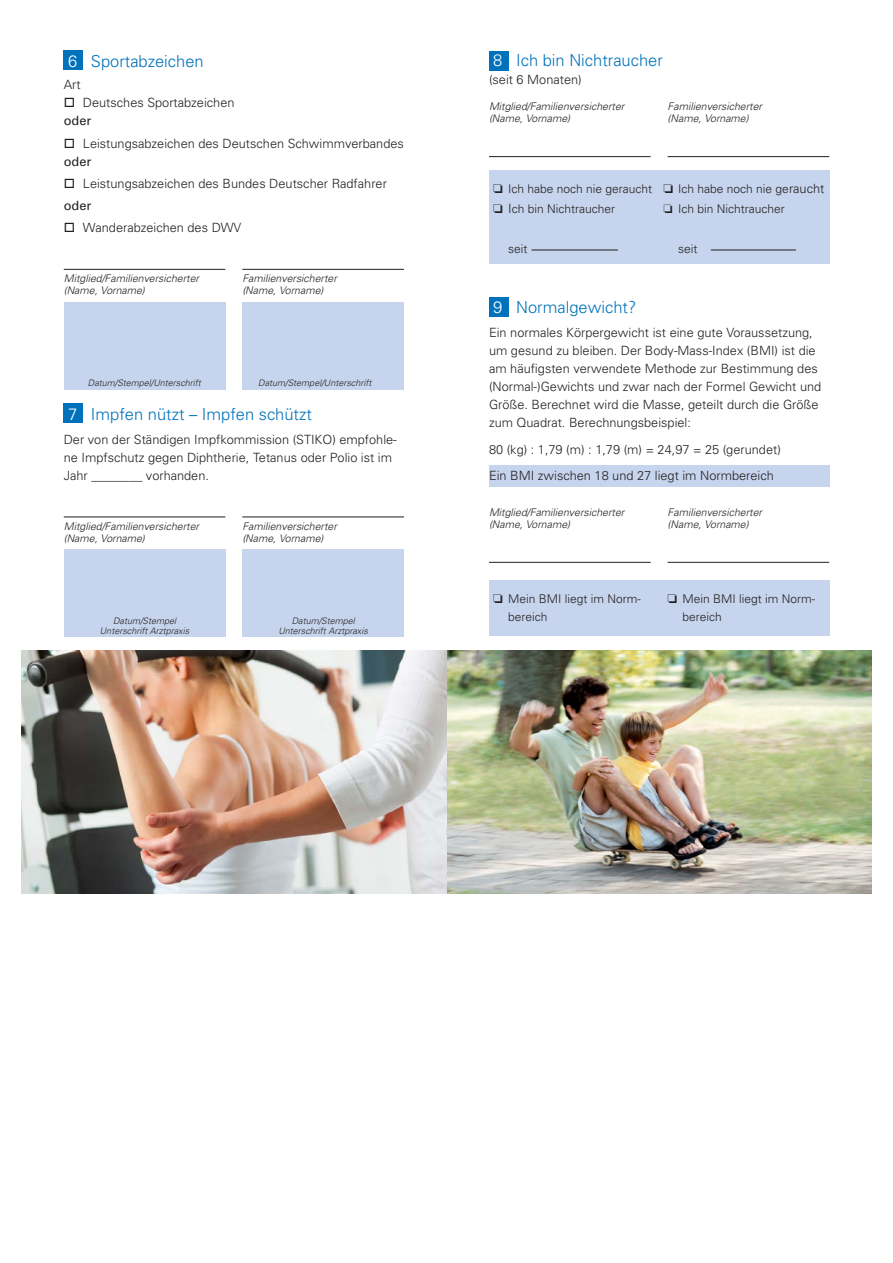
<style>
.page{position:relative;width:893px;height:1263px;background:#fff}
.page>*{position:absolute;margin:0;border:0;box-sizing:border-box;transform-origin:0 0}
.Subhead_grau{font:300 16.5px "Univers";color:#0072bc}
.Mengentext{font:300 16.5px "Univers";color:#0072bc}
.Subhead{font:300 16.5px "Univers";color:#0072bc}
.Mengentext-2{font:300 12.75px/18px "Univers";color:#231f20}
.Mengentext-3{font:12.75px "Univers";color:#231f20}
.Mengentext-4{font:300 12px "Univers";color:#231f20}
.Mengentext_fett{font:italic 300 10.5px/12px "Univers";color:#231f20}
.Mengentext_fett-2{font:italic 300 9px/10.5px "Univers";color:#231f20;text-align:center}
.s1{color:#fff}
.s2{font-weight:400}
.s3{font-size:12.75px}
</style>
<div class="page">
<div style="left:489px;top:170px;width:340px;height:94px;background:#c6d5ed"></div>
<div style="left:489px;top:580px;width:340px;height:55px;background:#c6d5ed"></div>
<div style="left:489px;top:51px;width:19px;height:19px;background:#0072bc"></div>
<div style="left:489px;top:298px;width:19px;height:19px;background:#0072bc"></div>
<hr style="left:531px;top:250px;width:87px;height:1px;background:#231f20">
<hr style="left:711px;top:250px;width:85px;height:1px;background:#231f20">
<div style="left:489px;top:465px;width:340px;height:21px;background:#c6d5ed"></div>
<hr style="left:489px;top:156px;width:162px;height:1px;background:#231f20">
<hr style="left:489px;top:562px;width:162px;height:1px;background:#231f20">
<hr style="left:668px;top:156px;width:161px;height:1px;background:#231f20">
<hr style="left:668px;top:562px;width:161px;height:1px;background:#231f20">
<img style="left:21px;top:651px;width:851px;height:242px">
<div style="left:64px;top:302px;width:161px;height:88px;background:#c6d5ed"></div>
<div style="left:242px;top:302px;width:162px;height:88px;background:#c6d5ed"></div>
<hr style="left:64px;top:269px;width:161px;height:1px;background:#231f20">
<hr style="left:242px;top:269px;width:162px;height:1px;background:#231f20">
<div style="left:64px;top:404px;width:19px;height:19px;background:#0072bc"></div>
<div style="left:64px;top:50px;width:19px;height:20px;background:#0072bc"></div>
<div style="left:64px;top:549px;width:161px;height:87px;background:#c6d5ed"></div>
<hr style="left:64px;top:517px;width:161px;height:1px;background:#231f20">
<div style="left:242px;top:549px;width:162px;height:87px;background:#c6d5ed"></div>
<hr style="left:242px;top:517px;width:162px;height:1px;background:#231f20">
<p class="Subhead_grau" style="left:68px;top:51px;width:137px"><span class="s1">6</span> Sportabzeichen</p>
<p class="Mengentext-2" style="left:64px;top:76px;width:18px">Art</p>
<p class="Mengentext-2" style="left:64px;top:94px;width:172px;text-indent:19px">Deutsches Sportabzeichen <span class="s2">oder</span></p>
<p class="Mengentext-2" style="left:64px;top:134px;width:342px;text-indent:19px">Leistungsabzeichen des Deutschen Schwimmverbandes <span class="s2">oder</span></p>
<p class="Mengentext-2" style="left:83px;top:174px;width:305px">Leistungsabzeichen des Bundes Deutscher Radfahrer</p>
<p class="Mengentext-3" style="left:64px;top:198px;width:29px">oder</p>
<p class="Mengentext-2" style="left:83px;top:219px;width:160px">Wanderabzeichen des DWV</p>
<p class="Mengentext_fett" style="left:64px;top:273px;width:137px">Mitglied/Familienversicherter (Name, Vorname)</p>
<p class="Mengentext_fett" style="left:242px;top:273px;width:96px">Familienversicherter (Name, Vorname)</p>
<p class="Mengentext_fett-2" style="left:88px;top:378px;width:115px">Datum/Stempel/Unterschrift</p>
<p class="Mengentext_fett-2" style="left:258px;top:378px;width:115px">Datum/Stempel/Unterschrift</p>
<p class="Subhead_grau" style="left:68px;top:404px;width:245px"><span class="s1">7</span> Impfen nützt – Impfen schützt</p>
<p class="Mengentext-2" style="left:64px;top:431px;width:335px">Der von der Ständigen Impfkommission (STIKO) empfohle&shy;ne Impfschutz gegen Diphtherie, Tetanus oder Polio ist im<br>Jahr ________ vorhanden.</p>
<p class="Mengentext_fett" style="left:64px;top:520px;width:137px">Mitglied/Familienversicherter (Name, Vorname)</p>
<p class="Mengentext_fett-2" style="left:100px;top:615px;width:91px">Datum/Stempel<br>Unterschrift Arztpraxis</p>
<p class="Mengentext_fett" style="left:242px;top:520px;width:96px">Familienversicherter (Name, Vorname)</p>
<p class="Mengentext_fett-2" style="left:278px;top:615px;width:91px">Datum/Stempel<br>Unterschrift Arztpraxis</p>
<p class="Mengentext" style="left:493px;top:50px;width:171px"><span class="s1">8</span> Ich bin Nichtraucher</p>
<p class="Mengentext-2" style="left:489px;top:71px;width:94px">(seit 6 Monaten)</p>
<p class="Mengentext_fett" style="left:489px;top:101px;width:137px">Mitglied/Familienversicherter (Name, Vorname)</p>
<p class="Mengentext_fett" style="left:668px;top:101px;width:96px">Familienversicherter (Name, Vorname)</p>
<p class="Mengentext-4" style="left:493px;top:182px;width:333px">❏ Ich habe noch nie geraucht ❏ Ich habe noch nie ge<span class="s3">raucht</span></p>
<p class="Mengentext-4" style="left:493px;top:202px;width:123px">❏ <span class="s3">I</span>ch bin Nichtraucher</p>
<p class="Mengentext-4" style="left:663px;top:202px;width:123px">❏ Ich bin Nichtraucher</p>
<p class="Mengentext-4" style="left:508px;top:241px;width:21px">seit</p>
<p class="Mengentext-4" style="left:678px;top:241px;width:21px">seit</p>
<p class="Subhead" style="left:493px;top:297px;width:145px"><span class="s1">9</span> Normalgewicht?</p>
<p class="Mengentext-2" style="left:489px;top:324px;width:334px">Ein normales Körpergewicht ist eine gute Voraussetzung, um gesund zu bleiben. Der Body-Mass-Index (BMI) ist die am häufigsten verwendete Methode zur Bestimmung des (Normal-)Gewichts und zwar nach der Formel Gewicht und Größe. Berechnet wird die Masse, geteilt durch die Größe zum Quadrat. Berechnungsbeispiel:</p>
<p class="Mengentext-2" style="left:489px;top:440px;width:293px">80 (kg) : 1,79 (m) : 1,79 (m) = 24,97 = 25 (gerundet)</p>
<p class="Mengentext-2" style="left:489px;top:467px;width:286px">Ein BMI zwischen 18 und 27 liegt im Normbereich</p>
<p class="Mengentext_fett" style="left:489px;top:506px;width:137px">Mitglied/Familienversicherter (Name, Vorname)</p>
<p class="Mengentext_fett" style="left:668px;top:506px;width:96px">Familienversicherter (Name, Vorname)</p>
<p class="Mengentext-4" style="left:493px;top:592px;width:149px">❏ Mein BMI liegt im Norm-</p>
<p class="Mengentext-4" style="left:668px;top:592px;width:149px">❏ Mein BMI liegt im Norm-</p>
<p class="Mengentext-4" style="left:508px;top:610px;width:41px">bereich</p>
<p class="Mengentext-4" style="left:682px;top:610px;width:41px">bereich</p>
</div>
